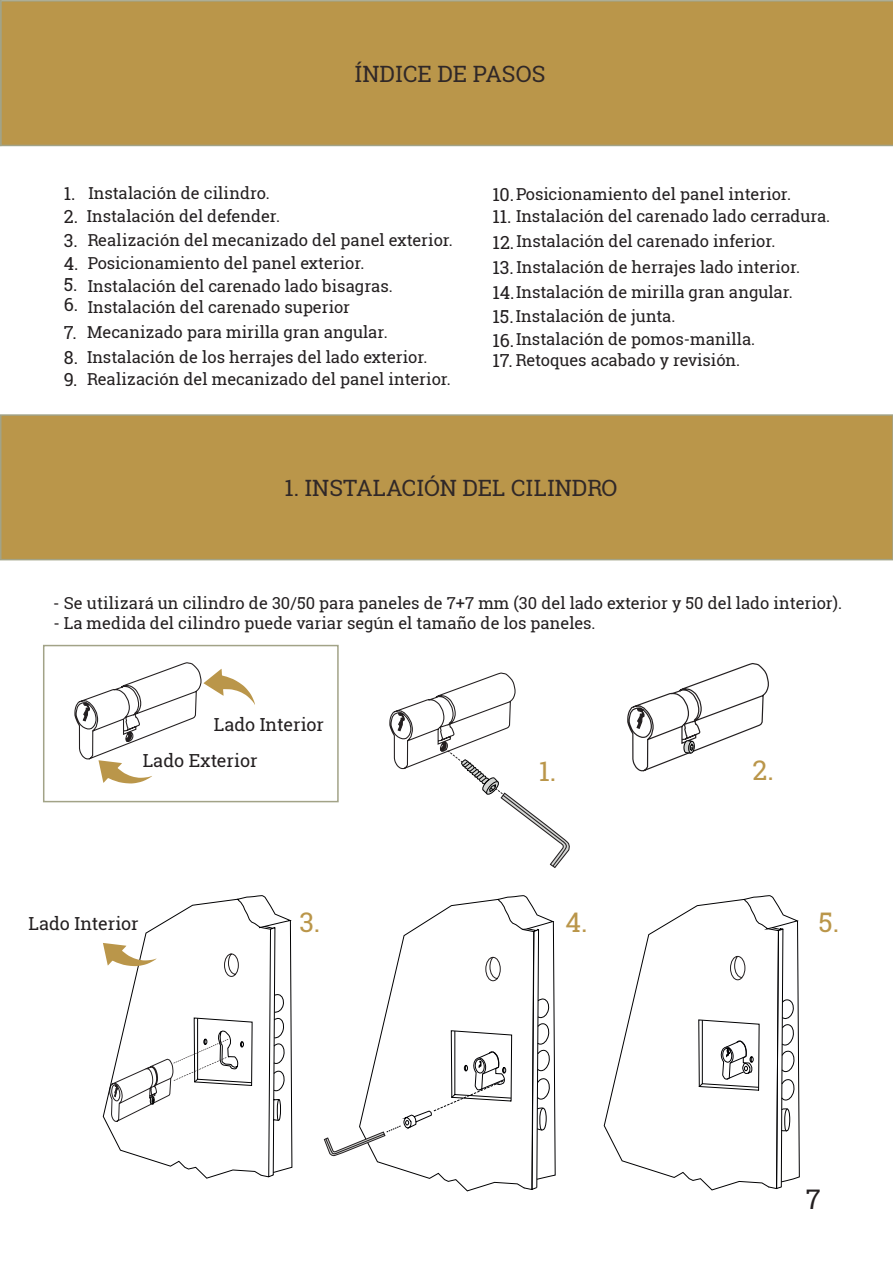
<style>
.page{position:relative;width:893px;height:1263px;background:#fff}
.page>*{position:absolute;margin:0;border:0;box-sizing:border-box;transform-origin:0 0}
.t1{font:27px "Roboto Slab";color:#ba964a}
.t2{font:27px "Roboto Slab";color:#231f20}
.t3{font:22.5px "Roboto Slab";color:#302828}
.t4{font:18px/23.4px "Roboto Slab";color:#231f20}
.t5{font:16.5px/23.4px "Roboto Slab";color:#231f20}
.s1{font-size:18px}
</style>
<div class="page">
<div style="left:2px;top:0;width:891px;height:146px;background:#ba964a"></div>
<div style="left:1px;top:415px;width:892px;height:145px;background:#ba964a"></div>
<div style="left:0;top:414px;width:893px;height:146px;border:2px solid #a2a387"></div>
<div style="left:43px;top:645px;width:296px;height:157px;border:2px solid #a2a387"></div>
<svg style="left:389px;top:672px;width:181px;height:196px"></svg>
<svg style="left:627px;top:663px;width:142px;height:109px"></svg>
<svg style="left:74px;top:662px;width:181px;height:121px"></svg>
<svg style="left:158px;top:895px;width:135px;height:284px"></svg>
<svg style="left:103px;top:925px;width:178px;height:253px"></svg>
<svg style="left:415px;top:895px;width:141px;height:297px"></svg>
<svg style="left:324px;top:928px;width:223px;height:262px"></svg>
<svg style="left:603px;top:895px;width:197px;height:296px"></svg>
<svg style="left:730px;top:955px;width:16px;height:25px"></svg>
<svg style="left:698px;top:1019px;width:62px;height:72px"></svg>
<svg style="left:767px;top:927px;width:23px;height:263px"></svg>
<svg style="left:0;top:0;width:2px;height:146px"></svg>
<h2 class="t3" style="left:355px;top:58px;width:192px">ÍNDICE DE PASOS</h2>
<p class="t5" style="left:87px;top:181px;width:368px">Instalación de cilindro.<br>Instalación del defender.<br>Realización del mecanizado del panel exterior.<br>Posicionamiento del panel exterior.<br>Instalación del carenado lado bisagras.</p>
<p class="t5" style="left:87px;top:320px;width:302px">Mecanizado para mirilla gran angular.</p>
<p class="t5" style="left:87px;top:367px;width:365px">Realización del mecanizado del panel interior.</p>
<p class="t4" style="left:64px;top:181px;width:16px">1.<br>2.<br>3.<br>4.</p>
<p class="t4" style="left:64px;top:273px;width:15px">5.</p>
<p class="t4" style="left:64px;top:319px;width:16px;line-height:25.5px">7.<br>8.</p>
<p class="t4" style="left:64px;top:367px;width:15px">9.</p>
<p class="t5" style="left:64px;top:295px;width:288px"><span class="s1">6.</span> Instalación del carenado superior</p>
<p class="t4" style="left:323px;top:295px;width:6px">.</p>
<p class="t5" style="left:87px;top:345px;width:342px">Instalación de los herrajes del lado exterior.</p>
<p class="t5" style="left:492px;top:182px;width:300px"><span class="s1">10.</span>Posicionamiento del panel interior.</p>
<p class="t5" style="left:492px;top:204px;width:339px"><span class="s1">11.</span> Instalación del carenado lado cerradura.</p>
<p class="t5" style="left:492px;top:228px;width:309px;line-height:25.3px"><span class="s1">12.</span>Instalación del carenado inferior.<br><span class="s1">13.</span>Instalación de herrajes lado interior.</p>
<p class="t5" style="left:492px;top:304px;width:184px"><span class="s1">15.</span>Instalación de junta.</p>
<p class="t5" style="left:492px;top:280px;width:302px"><span class="s1">14.</span>Instalación de mirilla gran angular.</p>
<p class="t5" style="left:492px;top:327px;width:264px"><span class="s1">16.</span>Instalación de pomos-manilla.</p>
<p class="t5" style="left:492px;top:348px;width:249px"><span class="s1">17.</span> Retoques acabado y revisión.</p>
<h2 class="t3" style="left:284px;top:472px;width:334px">1. INSTALACIÓN DEL CILINDRO</h2>
<p class="t5" style="left:53px;top:591px;width:790px">- Se utilizará un cilindro de 30/50 para paneles de 7+7 mm (30 del lado exterior y 50 del lado interior).</p>
<p class="t5" style="left:53px;top:611px;width:544px">- La medida del cilindro puede variar según el tamaño de los paneles.</p>
<p class="t4" style="left:214px;top:712px;width:112px">Lado Interior</p>
<p class="t4" style="left:143px;top:748px;width:116px">Lado Exterior</p>
<h1 class="t1" style="left:539px;top:752px;width:19px">1.</h1>
<h1 class="t1" style="left:752px;top:751px;width:23px">2.</h1>
<p class="t4" style="left:29px;top:912px;width:112px">Lado Interior</p>
<h1 class="t1" style="left:299px;top:904px;width:23px">3.</h1>
<h1 class="t1" style="left:565px;top:904px;width:24px">4.</h1>
<h1 class="t1" style="left:819px;top:904px;width:22px">5.</h1>
<h1 class="t2" style="left:806px;top:1180px;width:16px">7</h1>
</div>
